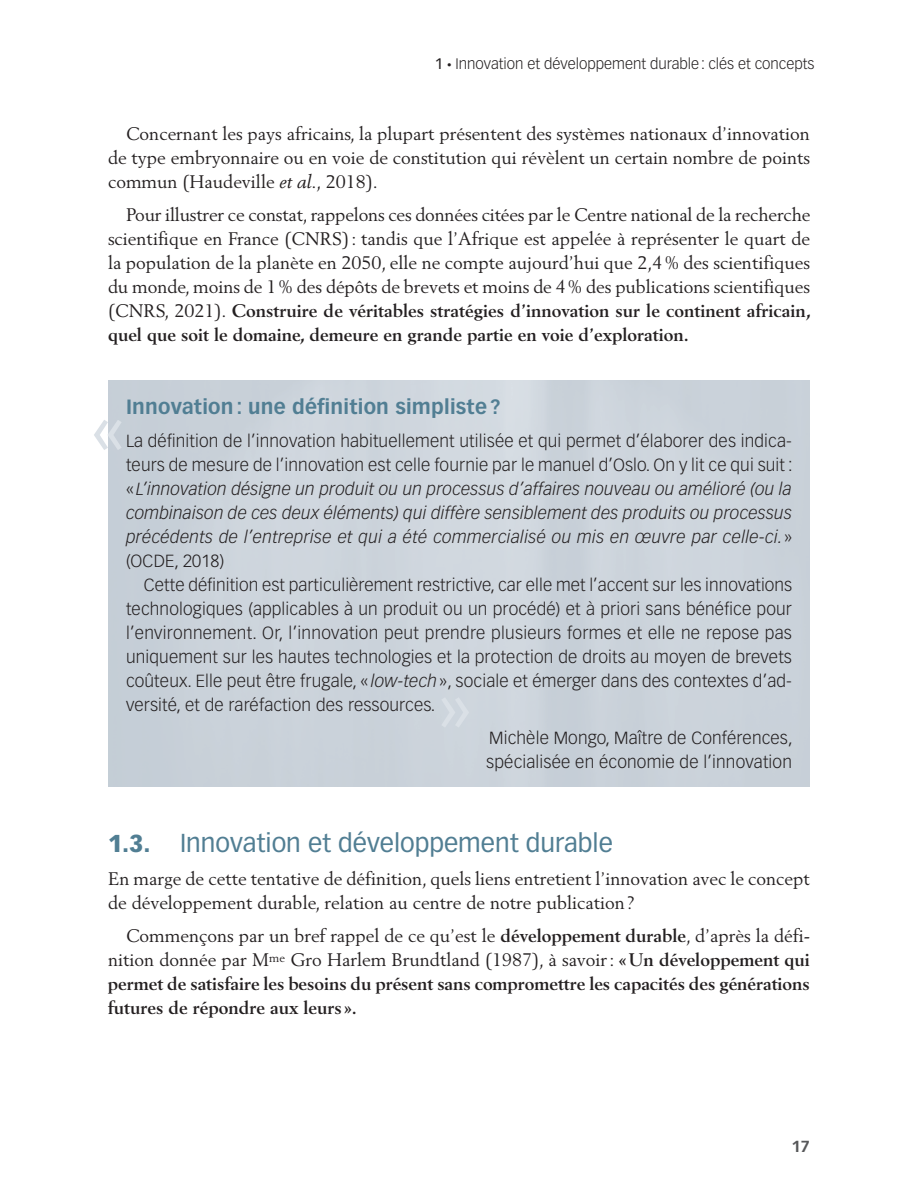
<style>
.page{position:relative;width:918px;height:1188px;background:#fff}
.page>*{position:absolute;margin:0;border:0;box-sizing:border-box;transform-origin:0 0}
.t1{font:67.5px "Vectora LT Std";color:#dae0e6}
.t2{font:25.5px "Vectora LT Std";color:#517e93}
.t3{font:700 20.25px "Vectora LT Std";letter-spacing:.01em;color:#517e93}
.t4{font:18px/24px "Berling LT Std";color:#231f20;text-align:justify}
.t5{font:700 18px/24px "Berling LT Std";color:#231f20;text-align:justify}
.t6{font:300 17.25px/24px "Vectora LT Std";letter-spacing:.01em;color:#231f20;text-align:justify}
.t7{font:italic 300 17.25px/24px "Vectora LT Std";letter-spacing:.015em;color:#231f20;text-align:justify}
.t8{font:700 15.75px "Vectora LT Std";color:#57585a}
.t9{font:300 15px "Vectora LT Std";color:#231f20}
.s1{font-weight:400}
.s2{font-size:9px}
.s3{font-style:italic}
.s4{font-weight:700}
.s5{font-style:normal}
.s6{font-weight:900;font-size:24px}
</style>
<div class="page">
<p class="t9" style="left:435px;top:55px;width:381px"><span class="s1">1</span> <span class="s2">•</span> Innovation et développement durable: clés et concepts</p>
<p class="t4" style="left:108px;top:122px;width:704px;text-indent:18px">Concernant les pays africains, la plupart présentent des systèmes nationaux d’innovation de type embryonnaire ou en voie de constitution qui révèlent un certain nombre de points commun (Haudeville <span class="s3">et al</span>., 2018).</p>
<p class="t4" style="left:108px;top:203px;width:705px;text-indent:18px">Pour illustrer ce constat, rappelons ces données citées par le Centre national de la recherche scientifique en France (CNRS): tandis que l’Afrique est appelée à représenter le quart de la population de la planète en 2050, elle ne compte aujourd’hui que 2,4% des scientifiques du monde, moins de 1% des dépôts de brevets et moins de 4% des publications scientifiques (CNRS, 2021). <span class="s4">Construire de véritables stratégies d’innovation sur le continent africain, quel que soit le domaine, demeure en grande partie en voie d’exploration.</span></p>
<p class="t3" style="left:126px;top:395px;width:376px">Innovation: une définition simpliste?</p>
<p class="t7" style="left:126px;top:429px;width:668px"><span class="s5">La définition de l’innovation habituellement utilisée et qui permet d’élaborer des indica&shy;teurs de mesure de l’innovation est celle fournie par le manuel d’Oslo. On y lit ce qui suit : «</span> L’innovation désigne un produit ou un processus d’affaires nouveau ou amélioré (ou la combinaison de ces deux éléments) qui diffère sensiblement des produits ou processus précédents de l’entreprise et qui a été commercialisé ou mis en œuvre par celle-ci.<span class="s5">» (OCDE, 2018)</span></p>
<p class="t6" style="left:126px;top:573px;width:668px;text-indent:18px">Cette définition est particulièrement restrictive, car elle met l’accent sur les innovations technologiques (applicables à un produit ou un procédé) et à priori sans bénéfice pour l’environnement. Or, l’innovation peut prendre plusieurs formes et elle ne repose pas uniquement sur les hautes technologies et la protection de droits au moyen de brevets coûteux. Elle peut être frugale, « <span class="s3">low-tech</span> », sociale et émerger dans des contextes d’ad&shy;versité, et de raréfaction des ressources.</p>
<p class="t6" style="left:486px;top:726px;width:308px">Michèle Mongo, Maître de Conférences, spécialisée en économie de l’innovation</p>
<h1 class="t1" style="left:92px;top:391px;width:34px">«</h1>
<h2 class="t2" style="left:108px;top:828px;width:506px"><span class="s6">1.3.</span> Innovation et développement durable</h2>
<p class="t4" style="left:108px;top:867px;width:703px">En marge de cette tentative de définition, quels liens entretient l’innovation avec le concept de développement durable, relation au centre de notre publication?</p>
<p class="t5" style="left:108px;top:924px;width:704px;text-indent:18px"><span class="s1">Commençons par un bref rappel de ce qu’est le</span> développement durable<span class="s1">, d’après la défi&shy;nition donnée par M</span><sup>me</sup> <span class="s1">Gro Harlem Brundtland (1987), à savoir:</span> «Un développement qui permet de satisfaire les besoins du présent sans compromettre les capacités des générations futures de répondre aux leurs ».</p>
<p class="t8" style="left:791px;top:1137px;width:20px">17</p>
</div>
